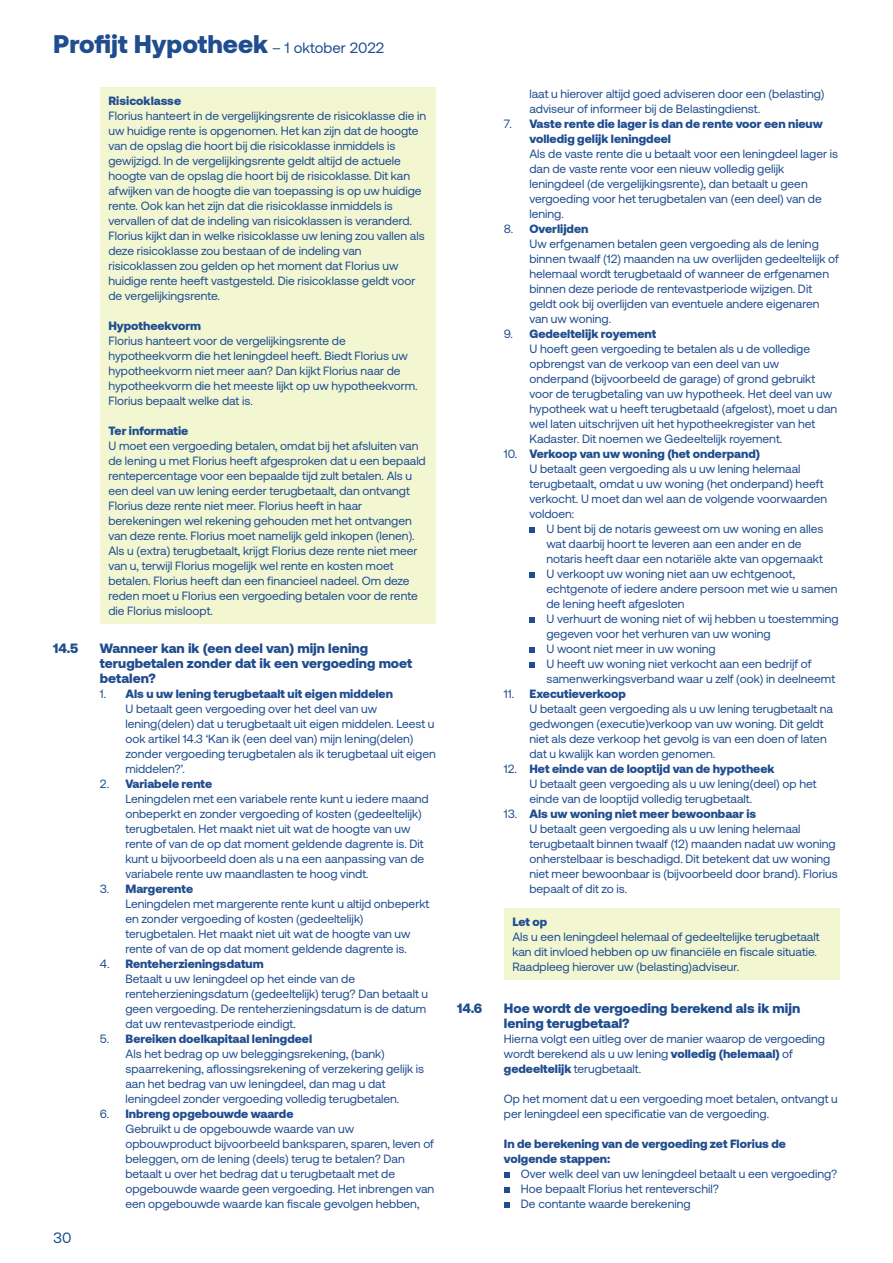
<style>
.page{position:relative;width:893px;height:1263px;background:#fff}
.page>*{position:absolute;margin:0;border:0;box-sizing:border-box;transform-origin:0 0}
.t1{font:900 25.5px "Aeonik";color:#1f4d8f}
.t2{font:15px "Aeonik";color:#1f4d8f}
.t3{font:900 13.5px/15px "Aeonik";color:#1f4d8f}
.t4{font:12px/15px "Aeonik";color:#1f4d8f}
.t5{font:900 12px/15px "Aeonik";color:#1f4d8f}
.s1{font-weight:400;font-size:15px}
.s2{font-weight:900}
.s3{font-weight:400}
</style>
<div class="page">
<div style="left:100px;top:87px;width:336px;height:536px;background:#f2f7d2"></div>
<svg style="left:529px;top:527px;width:6px;height:6px"></svg>
<svg style="left:529px;top:572px;width:6px;height:6px"></svg>
<svg style="left:529px;top:617px;width:6px;height:6px"></svg>
<svg style="left:529px;top:647px;width:6px;height:6px"></svg>
<svg style="left:529px;top:662px;width:6px;height:6px"></svg>
<div style="left:504px;top:908px;width:336px;height:71px;background:#f2f7d2"></div>
<svg style="left:504px;top:1172px;width:6px;height:6px"></svg>
<svg style="left:504px;top:1187px;width:6px;height:6px"></svg>
<svg style="left:504px;top:1202px;width:6px;height:6px"></svg>
<h1 class="t1" style="left:53px;top:29px;width:333px">Profijt Hypotheek <span class="s1">– 1 oktober 2022</span></h1>
<p class="t5" style="left:108px;top:93px;width:74px">Risicoklasse</p>
<p class="t4" style="left:108px;top:108px;width:319px">Florius hanteert in de vergelijkingsrente de risicoklasse die in uw huidige rente is opgenomen. Het kan zijn dat de hoogte van de opslag die hoort bij die risicoklasse inmiddels is gewijzigd. In de vergelijkingsrente geldt altijd de actuele hoogte van de opslag die hoort bij de risicoklasse. Dit kan afwijken van de hoogte die van toepassing is op uw huidige rente. Ook kan het zijn dat die risicoklasse inmiddels is vervallen of dat de indeling van risicoklassen is veranderd.<br>Florius kijkt dan in welke risicoklasse uw lening zou vallen als deze risicoklasse zou bestaan of de indeling van risicoklassen zou gelden op het moment dat Florius uw huidige rente heeft vastgesteld. Die risicoklasse geldt voor de vergelijkingsrente.</p>
<p class="t5" style="left:108px;top:318px;width:94px">Hypotheekvorm</p>
<p class="t4" style="left:108px;top:333px;width:311px">Florius hanteert voor de vergelijkingsrente de hypotheekvorm die het leningdeel heeft. Biedt Florius uw hypotheekvorm niet meer aan? Dan kijkt Florius naar de hypotheekvorm die het meeste lijkt op uw hypotheekvorm.<br>Florius bepaalt welke dat is.</p>
<p class="t5" style="left:108px;top:423px;width:81px">Ter informatie</p>
<p class="t4" style="left:108px;top:438px;width:319px">U moet een vergoeding betalen, omdat bij het afsluiten van de lening u met Florius heeft afgesproken dat u een bepaald rentepercentage voor een bepaalde tijd zult betalen. Als u een deel van uw lening eerder terugbetaalt, dan ontvangt Florius deze rente niet meer. Florius heeft in haar berekeningen wel rekening gehouden met het ontvangen van deze rente. Florius moet namelijk geld inkopen (lenen).<br>Als u (extra) terugbetaalt, krijgt Florius deze rente niet meer van u, terwijl Florius mogelijk wel rente en kosten moet betalen. Florius heeft dan een financieel nadeel. Om deze reden moet u Florius een vergoeding betalen voor de rente die Florius misloopt.</p>
<p class="t3" style="left:53px;top:641px;width:27px">14.5</p>
<p class="t3" style="left:100px;top:641px;width:314px">Wanneer kan ik (een deel van) mijn lening terugbetalen zonder dat ik een vergoeding moet betalen?</p>
<p class="t4" style="left:125px;top:687px;width:312px;text-indent:-26px">1. <span class="s2">Als u uw lening terugbetaalt uit eigen middelen<br></span>U betaalt geen vergoeding over het deel van uw lening(delen) dat u terugbetaalt uit eigen middelen. Leest u ook artikel 14.3 ‘Kan ik (een deel van) mijn lening(delen) zonder vergoeding terugbetalen als ik terugbetaal uit eigen middelen?’.</p>
<p class="t4" style="left:125px;top:777px;width:305px;text-indent:-26px">2. <span class="s2">Variabele rente<br></span>Leningdelen met een variabele rente kunt u iedere maand onbeperkt en zonder vergoeding of kosten (gedeeltelijk) terugbetalen. Het maakt niet uit wat de hoogte van uw rente of van de op dat moment geldende dagrente is. Dit kunt u bijvoorbeeld doen als u na een aanpassing van de variabele rente uw maandlasten te hoog vindt.</p>
<p class="t4" style="left:125px;top:882px;width:305px;text-indent:-26px">3. <span class="s2">Margerente<br></span>Leningdelen met margerente rente kunt u altijd onbeperkt en zonder vergoeding of kosten (gedeeltelijk) terugbetalen. Het maakt niet uit wat de hoogte van uw rente of van de op dat moment geldende dagrente is.</p>
<p class="t4" style="left:125px;top:957px;width:304px;text-indent:-26px">4. <span class="s2">Renteherzieningsdatum<br></span>Betaalt u uw leningdeel op het einde van de renteherzieningsdatum (gedeeltelijk) terug? Dan betaalt u geen vergoeding. De renteherzieningsdatum is de datum dat uw rentevastperiode eindigt.</p>
<p class="t4" style="left:125px;top:1032px;width:300px;text-indent:-26px">5. <span class="s2">Bereiken doelkapitaal leningdeel<br></span>Als het bedrag op uw beleggingsrekening, (bank) spaarrekening, aflossingsrekening of verzekering gelijk is aan het bedrag van uw leningdeel, dan mag u dat leningdeel zonder vergoeding volledig terugbetalen.</p>
<p class="t4" style="left:125px;top:1107px;width:310px;text-indent:-26px">6. <span class="s2">Inbreng opgebouwde waarde<br></span>Gebruikt u de opgebouwde waarde van uw opbouwproduct bijvoorbeeld banksparen, sparen, leven of beleggen, om de lening (deels) terug te betalen? Dan betaalt u over het bedrag dat u terugbetaalt met de opgebouwde waarde geen vergoeding. Het inbrengen van een opgebouwde waarde kan fiscale gevolgen hebben,</p>
<p class="t2" style="left:53px;top:1229px;width:20px">30</p>
<p class="t4" style="left:529px;top:87px;width:297px">laat u hierover altijd goed adviseren door een (belasting) adviseur of informeer bij de Belastingdienst.</p>
<p class="t5" style="left:529px;top:116px;width:295px;text-indent:-26px"><span class="s3">7.</span> Vaste rente die lager is dan de rente voor een nieuw volledig gelijk leningdeel</p>
<p class="t4" style="left:529px;top:147px;width:310px">Als de vaste rente die u betaalt voor een leningdeel lager is dan de vaste rente voor een nieuw volledig gelijk leningdeel (de vergelijkingsrente), dan betaalt u geen vergoeding voor het terugbetalen van (een deel) van de lening.</p>
<p class="t4" style="left:529px;top:222px;width:311px;text-indent:-26px">8. <span class="s2">Overlijden<br></span>Uw erfgenamen betalen geen vergoeding als de lening binnen twaalf (12) maanden na uw overlijden gedeeltelijk of helemaal wordt terugbetaald of wanneer de erfgenamen binnen deze periode de rentevastperiode wijzigen. Dit geldt ook bij overlijden van eventuele andere eigenaren van uw woning.</p>
<p class="t4" style="left:529px;top:327px;width:309px;text-indent:-26px">9. <span class="s2">Gedeeltelijk royement<br></span>U hoeft geen vergoeding te betalen als u de volledige opbrengst van de verkoop van een deel van uw onderpand (bijvoorbeeld de garage) of grond gebruikt voor de terugbetaling van uw hypotheek. Het deel van uw hypotheek wat u heeft terugbetaald (afgelost), moet u dan wel laten uitschrijven uit het hypotheekregister van het Kadaster. Dit noemen we Gedeeltelijk royement.</p>
<p class="t4" style="left:529px;top:447px;width:299px;text-indent:-26px">10. <span class="s2">Verkoop van uw woning (het onderpand)<br></span>U betaalt geen vergoeding als u uw lening helemaal terugbetaalt, omdat u uw woning (het onderpand) heeft verkocht. U moet dan wel aan de volgende voorwaarden voldoen:</p>
<p class="t4" style="left:546px;top:522px;width:294px">U bent bij de notaris geweest om uw woning en alles wat daarbij hoort te leveren aan een ander en de notaris heeft daar een notariële akte van opgemaakt<br>U verkoopt uw woning niet aan uw echtgenoot, echtgenote of iedere andere persoon met wie u samen de lening heeft afgesloten<br>U verhuurt de woning niet of wij hebben u toestemming gegeven voor het verhuren van uw woning<br>U woont niet meer in uw woning<br>U heeft uw woning niet verkocht aan een bedrijf of samenwerkingsverband waar u zelf (ook) in deelneemt</p>
<p class="t4" style="left:529px;top:687px;width:305px;text-indent:-26px">11. <span class="s2">Executieverkoop<br></span>U betaalt geen vergoeding als u uw lening terugbetaalt na gedwongen (executie)verkoop van uw woning. Dit geldt niet als deze verkoop het gevolg is van een doen of laten dat u kwalijk kan worden genomen.</p>
<p class="t4" style="left:529px;top:762px;width:289px;text-indent:-26px">12. <span class="s2">Het einde van de looptijd van de hypotheek<br></span>U betaalt geen vergoeding als u uw lening(deel) op het einde van de looptijd volledig terugbetaalt.</p>
<p class="t4" style="left:529px;top:807px;width:310px;text-indent:-26px">13. <span class="s2">Als uw woning niet meer bewoonbaar is<br></span>U betaalt geen vergoeding als u uw lening helemaal terugbetaalt binnen twaalf (12) maanden nadat uw woning onherstelbaar is beschadigd. Dit betekent dat uw woning niet meer bewoonbaar is (bijvoorbeeld door brand). Florius bepaalt of dit zo is.</p>
<p class="t5" style="left:512px;top:914px;width:36px">Let op</p>
<p class="t4" style="left:512px;top:929px;width:309px">Als u een leningdeel helemaal of gedeeltelijke terugbetaalt kan dit invloed hebben op uw financiële en fiscale situatie.<br>Raadpleeg hierover uw (belasting)adviseur.</p>
<p class="t3" style="left:457px;top:1001px;width:27px">14.6</p>
<p class="t3" style="left:504px;top:1001px;width:298px">Hoe wordt de vergoeding berekend als ik mijn lening terugbetaal?</p>
<p class="t4" style="left:504px;top:1032px;width:323px">Hierna volgt een uitleg over de manier waarop de vergoeding wordt berekend als u uw lening <span class="s2">volledig (helemaal)</span> of <span class="s2">gedeeltelijk</span> terugbetaalt.</p>
<p class="t4" style="left:504px;top:1092px;width:335px">Op het moment dat u een vergoeding moet betalen, ontvangt u per leningdeel een specificatie van de vergoeding.</p>
<p class="t5" style="left:504px;top:1136px;width:284px">In de berekening van de vergoeding zet Florius de volgende stappen:</p>
<p class="t4" style="left:521px;top:1167px;width:318px">Over welk deel van uw leningdeel betaalt u een vergoeding?<br>Hoe bepaalt Florius het renteverschil?<br>De contante waarde berekening</p>
</div>
